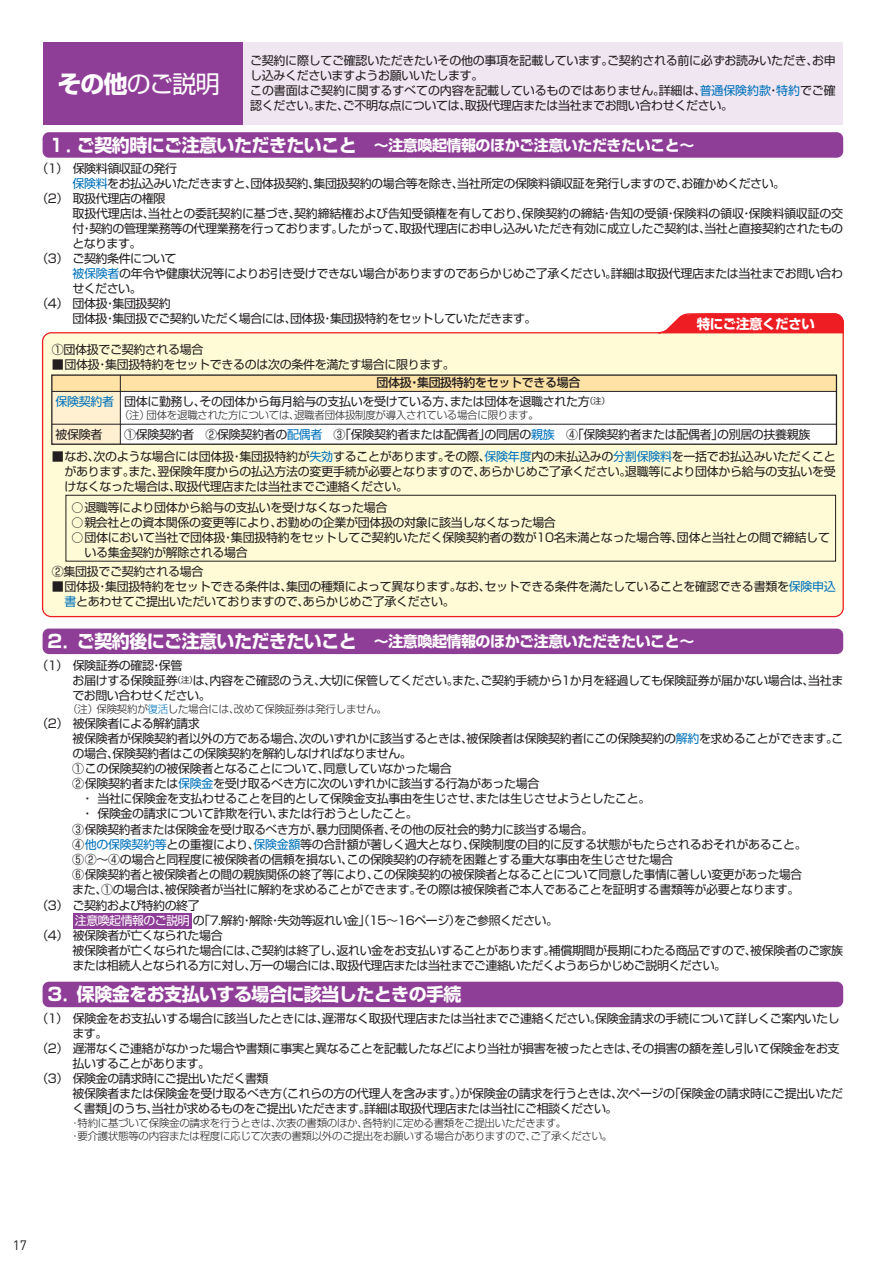
<style>
.page{position:relative;width:893px;height:1263px;background:#fff}
.page>*{position:absolute;margin:0;border:0;box-sizing:border-box;transform-origin:0 0}
.t1{font:24px "Shin Go";color:#fff}
.t2{font:700 18px "Shin Go";letter-spacing:-.03em;color:#fff}
.t3{font:700 15px "Shin Go";letter-spacing:-.03em;color:#fff}
.t4{font:700 13.5px "Shin Go";letter-spacing:-.03em;color:#fff}
.t5{font:13.5px "DIN";color:#231f20}
.t6{font:12px/15px "Shin Go";letter-spacing:-.03em;color:#231f20}
.t7{font:500 12px "Shin Go";letter-spacing:-.03em;color:#231f20}
.t8{font:300 10.5px/13.5px "Shin Go";letter-spacing:-.03em;color:#231f20}
.s1{font-weight:700}
.s2{color:#0072bc}
.s3{font-size:18px}
.s4{color:#fff}
</style>
<div class="page">
<div style="left:41px;top:332px;width:803px;height:286px;background:#fffbd6"></div>
<svg style="left:657px;top:313px;width:187px;height:21px;background:#ef373b"></svg>
<div style="left:73px;top:913px;width:118px;height:15px;background:#8f3e97"></div>
<div style="left:43px;top:132px;width:800px;height:26px;background:#8f3e97;border-radius:6px"></div>
<div style="left:43px;top:628px;width:800px;height:26px;background:#8f3e97;border-radius:6px"></div>
<div style="left:43px;top:982px;width:800px;height:25px;background:#8f3e97;border-radius:6px"></div>
<div style="left:242px;top:42px;width:601px;height:83px;background:#efe6f1"></div>
<div style="left:43px;top:42px;width:199px;height:83px;background:#8f3e97"></div>
<div style="left:52px;top:375px;width:784px;height:16px;background:#ffe2a5"></div>
<div style="left:52px;top:391px;width:68px;height:53px;background:#fef0d0"></div>
<div style="left:120px;top:391px;width:716px;height:53px;background:#fff"></div>
<hr style="left:52px;top:391px;width:784px;height:1px;background:#231f20">
<hr style="left:52px;top:424px;width:784px;height:1px;background:#231f20">
<div style="left:51px;top:374px;width:786px;height:71px;border:1px solid #231f20"></div>
<hr style="left:120px;top:375px;width:1px;height:69px;background:#231f20">
<div style="left:66px;top:495px;width:770px;height:66px;border:1px solid #231f20"></div>
<h1 class="t1" style="left:57px;top:75px;width:164px"><span class="s1">その他</span>のご説明</h1>
<p class="t6" style="left:250px;top:54px;width:587px">ご契約に際してご確認いただきたいその他の事項を記載しています。ご契約される前に必ずお読みいただき、お申し込みくださいますようお願いいたします。<br>この書面はご契約に関するすべての内容を記載しているものではありません。詳細は、<span class="s2">普通保険約款</span>・<span class="s2">特約</span>でご確認ください。また、ご不明な点については、取扱代理店または当社までお問い合わせください。</p>
<p class="t3" style="left:47px;top:140px;width:648px"><span class="s3">１．ご契約時にご注意いただきたいこと　</span>～注意喚起情報のほかご注意いただきたいこと～</p>
<p class="t6" style="left:36px;top:163px;width:142px">（1） 保険料領収証の発行</p>
<p class="t6" style="left:73px;top:178px;width:714px"><span class="s2">保険料</span>をお払込みいただきますと、団体扱契約、集団扱契約の場合等を除き、当社所定の保険料領収証を発行しますので、お確かめください。</p>
<p class="t6" style="left:36px;top:193px;width:131px">（2） 取扱代理店の権限</p>
<p class="t6" style="left:73px;top:208px;width:772px">取扱代理店は、当社との委託契約に基づき、契約締結権および告知受領権を有しており、保険契約の締結・告知の受領・保険料の領収・保険料領収証の交</p>
<p class="t6" style="left:73px;top:223px;width:772px">付・契約の管理業務等の代理業務を行っております。したがって、取扱代理店にお申し込みいただき有効に成立したご契約は、当社と直接契約されたもの</p>
<p class="t6" style="left:72px;top:238px;width:71px">となります。</p>
<p class="t6" style="left:36px;top:253px;width:142px">（3） ご契約条件について</p>
<p class="t6" style="left:73px;top:268px;width:772px"><span class="s2">被保険者</span>の年令や健康状況等によりお引き受けできない場合がありますのであらかじめご了承ください。詳細は取扱代理店または当社までお問い合わ</p>
<p class="t6" style="left:73px;top:283px;width:71px">せください。</p>
<p class="t6" style="left:36px;top:298px;width:136px">（4） 団体扱・集団扱契約</p>
<p class="t6" style="left:72px;top:313px;width:466px">団体扱・集団扱でご契約いただく場合には、団体扱・集団扱特約をセットしていただきます。</p>
<p class="t4" style="left:697px;top:319px;width:120px">特にご注意ください</p>
<p class="t6" style="left:52px;top:343px;width:153px">①団体扱でご契約される場合</p>
<p class="t6" style="left:52px;top:358px;width:404px">■ 団体扱・集団扱特約をセットできるのは次の条件を満たす場合に限ります。</p>
<p class="t7" style="left:376px;top:378px;width:205px">団体扱・集団扱特約をセットできる場合</p>
<p class="t6" style="left:56px;top:395px;width:556px"><span class="s2">保険契約者</span> 団体に勤務し、その団体から毎月給与の支払いを受けている方、または団体を退職された方<sup>（注）</sup></p>
<p class="t8" style="left:119px;top:410px;width:421px">（注）団体を退職された方については、退職者団体扱制度が導入されている場合に限ります。</p>
<p class="t6" style="left:56px;top:428px;width:48px">被保険者</p>
<p class="t6" style="left:124px;top:428px;width:688px">①保険契約者　②保険契約者の<span class="s2">配偶者　</span>③「保険契約者または配偶者」の同居の<span class="s2">親族　</span>④「保険契約者または配偶者」の別居の扶養親族</p>
<p class="t6" style="left:65px;top:450px;width:773px;text-align:justify;text-indent:-13px">■ なお、次のような場合には団体扱・集団扱特約が<span class="s2">失効</span>することがあります。その際、<span class="s2">保険年度</span>内の未払込みの<span class="s2">分割保険料</span>を一括でお払込みいただくことがあります。また、翌保険年度からの払込方法の変更手続が必要となりますので、あらかじめご了承ください。退職等により団体から給与の支払いを受けなくなった場合は、取扱代理店または当社までご連絡ください。</p>
<p class="t6" style="left:72px;top:501px;width:317px">○ 退職等により団体から給与の支払いを受けなくなった場合</p>
<p class="t6" style="left:72px;top:516px;width:486px">○ 親会社との資本関係の変更等により、お勤めの企業が団体扱の対象に該当しなくなった場合</p>
<p class="t6" style="left:84px;top:531px;width:747px;text-indent:-13px">○ 団体において当社で団体扱・集団扱特約をセットしてご契約いただく保険契約者の数が10名未満となった場合等、団体と当社との間で締結している集金契約が解除される場合</p>
<p class="t6" style="left:52px;top:565px;width:153px">②集団扱でご契約される場合</p>
<p class="t6" style="left:65px;top:580px;width:773px;text-indent:-13px">■ 団体扱・集団扱特約をセットできる条件は、集団の種類によって異なります。なお、セットできる条件を満たしていることを確認できる書類を<span class="s2">保険申込書</span>とあわせてご提出いただいておりますので、あらかじめご了承ください。</p>
<p class="t3" style="left:47px;top:636px;width:648px"><span class="s3">2．ご契約後にご注意いただきたいこと　</span>～注意喚起情報のほかご注意いただきたいこと～</p>
<p class="t6" style="left:72px;top:659px;width:772px;text-indent:-36px">（1） 保険証券の確認・保管<br>お届けする保険証券<sup>（注）</sup>は、内容をご確認のうえ、大切に保管してください。また、ご契約手続から1か月を経過しても保険証券が届かない場合は、当社までお問い合わせください。</p>
<p class="t8" style="left:67px;top:704px;width:321px">（注）保険契約が<span class="s2">復活</span>した場合には、改めて保険証券は発行しません。</p>
<p class="t6" style="left:73px;top:718px;width:772px;text-indent:-36px">（2） 被保険者による解約請求<br>被保険者が保険契約者以外の方である場合、次のいずれかに該当するときは、被保険者は保険契約者にこの保険契約の<span class="s2">解約</span>を求めることができます。この場合、保険契約者はこの保険契約を解約しなければなりません。</p>
<p class="t6" style="left:72px;top:762px;width:469px">① この保険契約の被保険者となることについて、同意していなかった場合<br>② 保険契約者または<span class="s2">保険金</span>を受け取るべき方に次のいずれかに該当する行為があった場合</p>
<p class="t6" style="left:72px;top:823px;width:736px">③ 保険契約者または保険金を受け取るべき方が、暴力団関係者、その他の反社会的勢力に該当する場合。<br>④ <span class="s2">他の保険契約等</span>との重複により、<span class="s2">保険金額</span>等の合計額が著しく過大となり、保険制度の目的に反する状態がもたらされるおそれがあること。⑤ ②～④の場合と同程度に被保険者の信頼を損ない、この保険契約の存続を困難とする重大な事由を生じさせた場合<br>⑥ 保険契約者と被保険者との間の親族関係の終了等により、この保険契約の被保険者となることについて同意した事情に著しい変更があった場合また、①の場合は、被保険者が当社に解約を求めることができます。その際は被保険者ご本人であることを証明する書類等が必要となります。</p>
<p class="t6" style="left:82px;top:792px;width:570px">・ 当社に保険金を支払わせることを目的として保険金支払事由を生じさせ、または生じさせようとしたこと。・ 保険金の請求について詐欺を行い、または行おうとしたこと。</p>
<p class="t6" style="left:36px;top:899px;width:165px">（3） ご契約および特約の終了</p>
<p class="t6" style="left:75px;top:914px;width:484px"><span class="s4">注意喚起情報のご説明</span> の「7.解約・解除・失効等返れい金」（15～16ページ）をご参照ください。</p>
<p class="t6" style="left:36px;top:929px;width:188px">（4） 被保険者が亡くなられた場合</p>
<p class="t6" style="left:73px;top:944px;width:772px">被保険者が亡くなられた場合には、ご契約は終了し、返れい金をお支払いすることがあります。補償期間が長期にわたる商品ですので、被保険者のご家族</p>
<p class="t6" style="left:72px;top:959px;width:655px">または相続人となられる方に対し、万一の場合には、取扱代理店または当社までご連絡いただくようあらかじめご説明ください。</p>
<h2 class="t2" style="left:47px;top:988px;width:416px">3．保険金をお支払いする場合に該当したときの手続</h2>
<p class="t6" style="left:36px;top:1012px;width:805px">（1） 保険金をお支払いする場合に該当したときには、遅滞なく取扱代理店または当社までご連絡ください。保険金請求の手続について詳しくご案内いたし</p>
<p class="t6" style="left:72px;top:1027px;width:36px">ます。</p>
<p class="t6" style="left:36px;top:1042px;width:805px">（2） 遅滞なくご連絡がなかった場合や書類に事実と異なることを記載したなどにより当社が損害を被ったときは、その損害の額を差し引いて保険金をお支</p>
<p class="t6" style="left:73px;top:1057px;width:139px">払いすることがあります。</p>
<p class="t6" style="left:36px;top:1072px;width:234px">（3） 保険金の請求時にご提出いただく書類</p>
<p class="t6" style="left:73px;top:1087px;width:772px">被保険者または保険金を受け取るべき方（これらの方の代理人を含みます。）が保険金の請求を行うときは、次ページの「保険金の請求時にご提出いただ</p>
<p class="t6" style="left:72px;top:1102px;width:547px">く書類」のうち、当社が求めるものをご提出いただきます。詳細は取扱代理店または当社にご相談ください。</p>
<p class="t8" style="left:70px;top:1117px;width:544px">・特約に基づいて保険金の請求を行うときは、次表の書類のほか、各特約に定める書類をご提出いただきます。<br>・要介護状態等の内容または程度に応じて次表の書類以外のご提出をお願いする場合がありますので、ご了承ください。</p>
<p class="t5" style="left:13px;top:1237px;width:16px">17</p>
</div>
